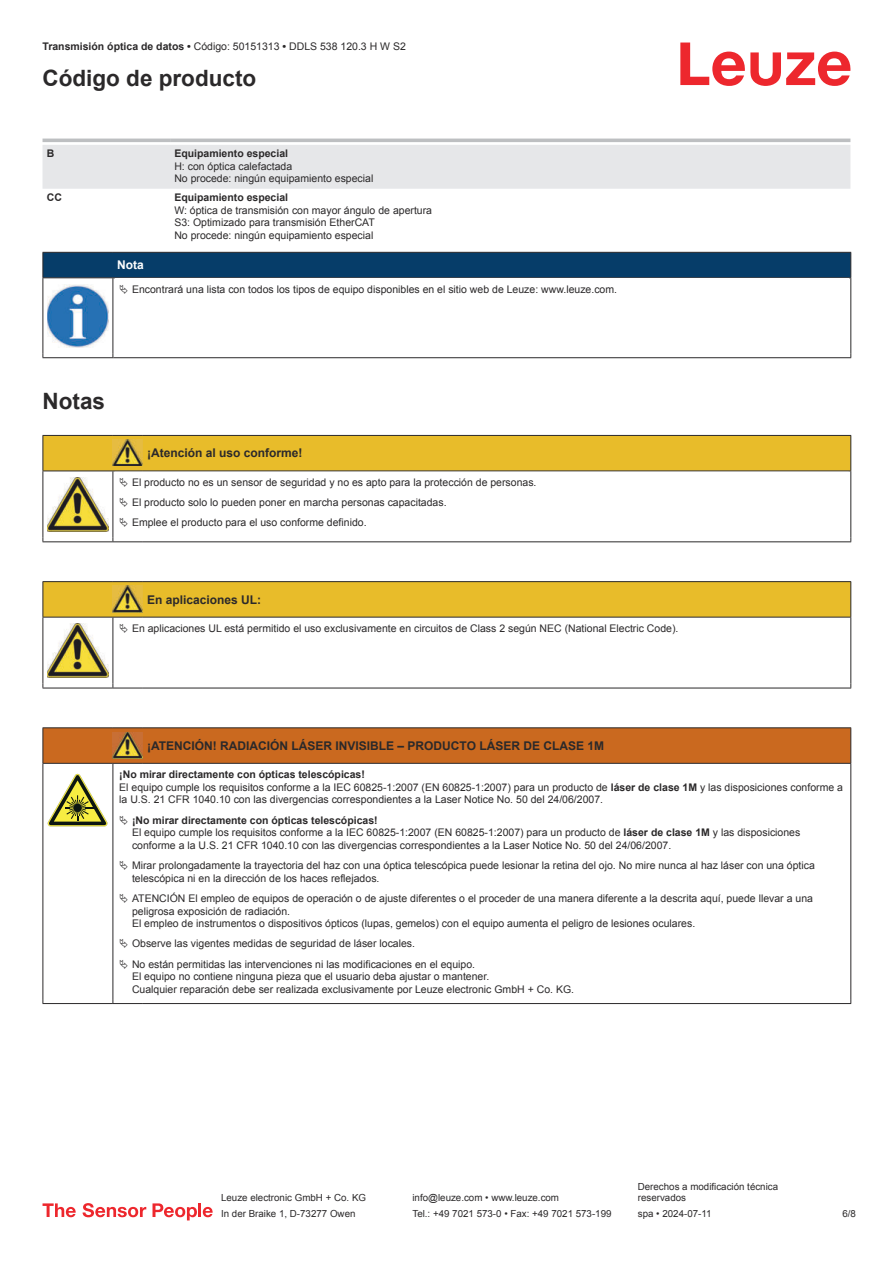
<style>
.page{position:relative;width:893px;height:1263px;background:#fff}
.page>*{position:absolute;margin:0;border:0;box-sizing:border-box;transform-origin:0 0}
.t1{font:700 22.5px "Arial";color:#2b292a}
.t2{font:700 12px "Arial";color:#2b292a}
.t3{font:700 12px "Arial";color:#fff}
.t4{font:10.5px/12.6px "Arial";color:#2b292a}
.t5{font:700 10.5px "Arial";color:#2b292a}
.t6{font:9.75px/11.7px "Arial";color:#2b292a}
.s1{font-weight:700}
</style>
<div class="page">
<svg style="left:680px;top:43px;width:170px;height:43px"></svg>
<svg style="left:43px;top:138px;width:807px;height:1px"></svg>
<div style="left:43px;top:145px;width:807px;height:44px;background:#e6e7e9"></div>
<hr style="left:43px;top:139px;width:127px;height:3px;background:#bdbfc1">
<hr style="left:170px;top:139px;width:680px;height:3px;background:#bdbfc1">
<svg style="left:43px;top:1203px;width:33px;height:14px"></svg>
<svg style="left:83px;top:1203px;width:63px;height:14px"></svg>
<svg style="left:153px;top:1203px;width:44px;height:17px"></svg>
<hr style="left:198px;top:1203px;width:3px;height:14px;background:#ed272d">
<svg style="left:203px;top:1207px;width:10px;height:10px"></svg>
<div style="left:43px;top:252px;width:808px;height:26px;background:#063d69"></div>
<hr style="left:113px;top:277px;width:738px;height:1px;background:#2b292a">
<hr style="left:43px;top:278px;width:1px;height:75px;background:#2b292a">
<hr style="left:113px;top:278px;width:1px;height:75px;background:#2b292a">
<hr style="left:850px;top:278px;width:1px;height:75px;background:#2b292a">
<hr style="left:43px;top:357px;width:70px;height:1px;background:#2b292a">
<hr style="left:113px;top:357px;width:738px;height:1px;background:#2b292a">
<img style="left:47px;top:284px;width:61px;height:63px">
<hr style="left:43px;top:541px;width:70px;height:1px;background:#2b292a">
<hr style="left:113px;top:541px;width:30px;height:1px;background:#2b292a">
<hr style="left:143px;top:541px;width:708px;height:1px;background:#2b292a">
<div style="left:44px;top:582px;width:806px;height:35px;background:#e8bc2a"></div>
<svg style="left:44px;top:618px;width:806px;height:70px"></svg>
<hr style="left:43px;top:581px;width:70px;height:1px;background:#2b292a">
<hr style="left:43px;top:582px;width:1px;height:35px;background:#2b292a">
<hr style="left:43px;top:617px;width:70px;height:1px;background:#2b292a">
<hr style="left:113px;top:581px;width:30px;height:1px;background:#2b292a">
<hr style="left:113px;top:617px;width:30px;height:1px;background:#2b292a">
<hr style="left:143px;top:581px;width:708px;height:1px;background:#2b292a">
<hr style="left:850px;top:582px;width:1px;height:35px;background:#2b292a">
<hr style="left:143px;top:617px;width:708px;height:1px;background:#2b292a">
<hr style="left:43px;top:617px;width:1px;height:66px;background:#2b292a">
<hr style="left:113px;top:617px;width:1px;height:66px;background:#2b292a">
<hr style="left:850px;top:617px;width:1px;height:66px;background:#2b292a">
<hr style="left:43px;top:688px;width:70px;height:1px;background:#2b292a">
<hr style="left:113px;top:688px;width:30px;height:1px;background:#2b292a">
<hr style="left:143px;top:688px;width:708px;height:1px;background:#2b292a">
<img style="left:113px;top:586px;width:30px;height:26px">
<img style="left:47px;top:623px;width:61px;height:54px">
<div style="left:115px;top:618px;width:734px;height:20px;background:#fff"></div>
<div style="left:44px;top:728px;width:806px;height:35px;background:#ca691f"></div>
<hr style="left:43px;top:727px;width:70px;height:1px;background:#2b292a">
<hr style="left:43px;top:728px;width:1px;height:35px;background:#2b292a">
<hr style="left:43px;top:763px;width:70px;height:1px;background:#2b292a">
<hr style="left:113px;top:727px;width:30px;height:1px;background:#2b292a">
<hr style="left:113px;top:763px;width:30px;height:1px;background:#2b292a">
<hr style="left:143px;top:727px;width:708px;height:1px;background:#2b292a">
<hr style="left:850px;top:728px;width:1px;height:35px;background:#2b292a">
<hr style="left:143px;top:763px;width:708px;height:1px;background:#2b292a">
<hr style="left:43px;top:764px;width:1px;height:235px;background:#2b292a">
<hr style="left:113px;top:764px;width:1px;height:235px;background:#2b292a">
<hr style="left:850px;top:764px;width:1px;height:235px;background:#2b292a">
<hr style="left:43px;top:1003px;width:70px;height:1px;background:#2b292a">
<hr style="left:113px;top:1003px;width:30px;height:1px;background:#2b292a">
<hr style="left:143px;top:1003px;width:708px;height:1px;background:#2b292a">
<img style="left:113px;top:732px;width:30px;height:26px">
<svg style="left:47px;top:774px;width:60px;height:52px"></svg>
<svg style="left:43px;top:435px;width:808px;height:106px"></svg>
<p class="t4" style="left:43px;top:41px;width:365px"><span class="s1">Transmisión óptica de datos •</span> Código: 50151313 <span class="s1">•</span> DDLS 538 120.3 H W S2</p>
<h1 class="t1" style="left:43px;top:70px;width:215px">Código de producto</h1>
<p class="t5" style="left:47px;top:149px;width:9px">B</p>
<p class="t5" style="left:174px;top:149px;width:115px">Equipamiento especial</p>
<p class="t4" style="left:174px;top:161px;width:201px">H: con óptica calefactada<br>No procede: ningún equipamiento especial</p>
<p class="t5" style="left:47px;top:193px;width:17px">CC</p>
<p class="t5" style="left:174px;top:193px;width:115px">Equipamiento especial</p>
<p class="t4" style="left:174px;top:204px;width:259px">W: óptica de transmisión con mayor ángulo de apertura<br>S3: Optimizado para transmisión EtherCAT<br>No procede: ningún equipamiento especial</p>
<p class="t3" style="left:117px;top:260px;width:28px">Nota</p>
<p class="t4" style="left:132px;top:284px;width:487px">Encontrará una lista con todos los tipos de equipo disponibles en el sitio web de Leuze: www.leuze.com.</p>
<h1 class="t1" style="left:43px;top:393px;width:64px">Notas</h1>
<p class="t2" style="left:147px;top:449px;width:157px">¡Atención al uso conforme!</p>
<p class="t4" style="left:132px;top:473px;width:406px;line-height:20.2px">El producto no es un sensor de seguridad y no es apto para la protección de personas.<br>El producto solo lo pueden poner en marcha personas capacitadas.<br>Emplee el producto para el uso conforme definido.</p>
<p class="t2" style="left:147px;top:595px;width:116px">En aplicaciones UL:</p>
<p class="t4" style="left:132px;top:623px;width:548px">En aplicaciones UL está permitido el uso exclusivamente en circuitos de Class 2 según NEC (National Electric Code).</p>
<p class="t2" style="left:147px;top:741px;width:458px">¡ATENCIÓN! RADIACIÓN LÁSER INVISIBLE – PRODUCTO LÁSER DE CLASE 1M</p>
<p class="t4" style="left:119px;top:769px;width:725px"><span class="s1">¡No mirar directamente con ópticas telescópicas!<br></span>El equipo cumple los requisitos conforme a la IEC 60825-1:2007 (EN 60825-1:2007) para un producto de <span class="s1">láser de clase 1M</span> y las disposiciones conforme a la U.S. 21 CFR 1040.10 con las divergencias correspondientes a la Laser Notice No. 50 del 24/06/2007.</p>
<p class="t4" style="left:132px;top:814px;width:670px"><span class="s1">¡No mirar directamente con ópticas telescópicas!<br></span>El equipo cumple los requisitos conforme a la IEC 60825-1:2007 (EN 60825-1:2007) para un producto de <span class="s1">láser de clase 1M</span> y las disposiciones conforme a la U.S. 21 CFR 1040.10 con las divergencias correspondientes a la Laser Notice No. 50 del 24/06/2007.</p>
<p class="t4" style="left:132px;top:860px;width:684px">Mirar prolongadamente la trayectoria del haz con una óptica telescópica puede lesionar la retina del ojo. No mire nunca al haz láser con una óptica telescópica ni en la dirección de los haces reflejados.</p>
<p class="t4" style="left:132px;top:893px;width:682px">ATENCIÓN El empleo de equipos de operación o de ajuste diferentes o el proceder de una manera diferente a la descrita aquí, puede llevar a una peligrosa exposición de radiación.<br>El empleo de instrumentos o dispositivos ópticos (lupas, gemelos) con el equipo aumenta el peligro de lesiones oculares.</p>
<p class="t4" style="left:132px;top:935px;width:345px;line-height:20.2px">Observe las vigentes medidas de seguridad de láser locales.<br>No están permitidas las intervenciones ni las modificaciones en el equipo.</p>
<p class="t4" style="left:132px;top:971px;width:444px">El equipo no contiene ninguna pieza que el usuario deba ajustar o mantener.<br>Cualquier reparación debe ser realizada exclusivamente por Leuze electronic GmbH + Co. KG.</p>
<p class="t6" style="left:221px;top:1193px;width:146px">Leuze electronic GmbH + Co. KG</p>
<p class="t6" style="left:412px;top:1193px;width:148px">info@leuze.com • www.leuze.com</p>
<p class="t6" style="left:638px;top:1181px;width:142px">Derechos a modificación técnica reservados</p>
<p class="t6" style="left:221px;top:1209px;width:136px">In der Braike 1, D-73277 Owen</p>
<p class="t6" style="left:412px;top:1209px;width:201px">Tel.: +49 7021 573-0 • Fax: +49 7021 573-199</p>
<p class="t6" style="left:638px;top:1209px;width:75px">spa • 2024-07-11</p>
<p class="t6" style="left:842px;top:1209px;width:15px">6 /8</p>
</div>
